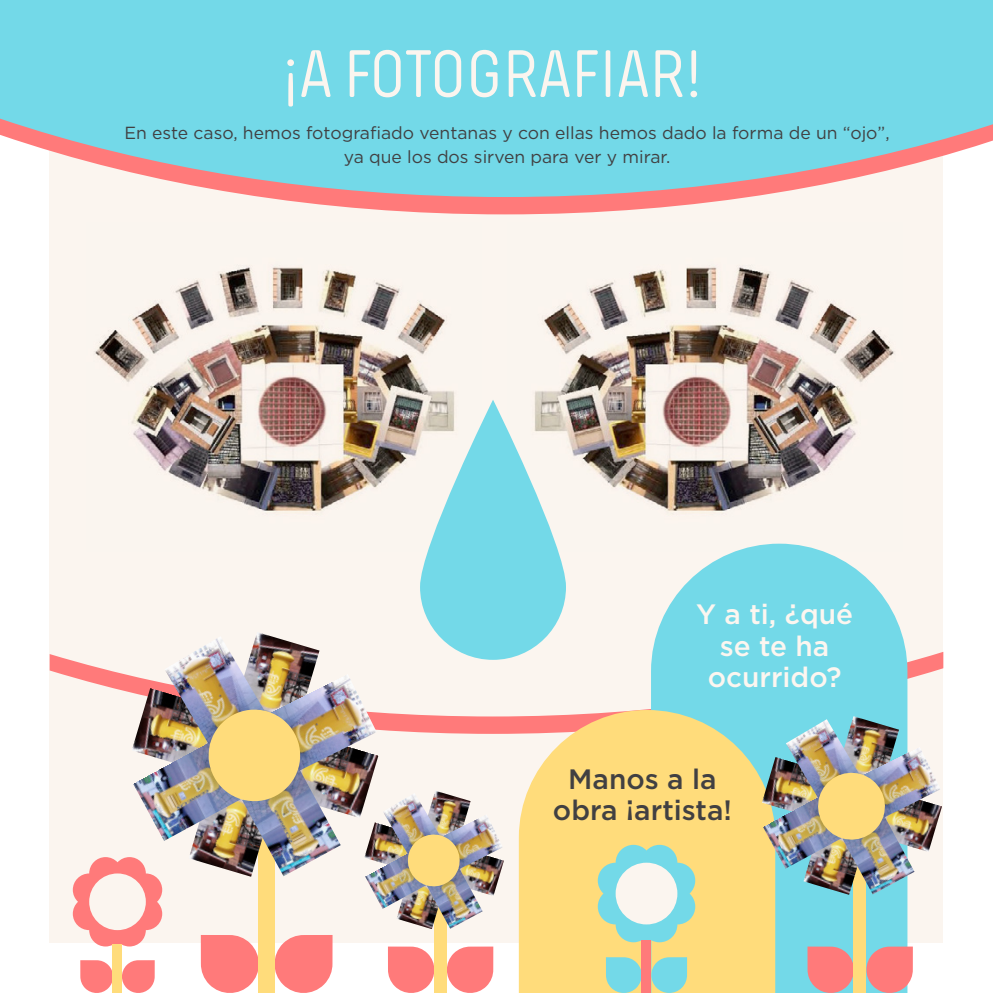
<style>
.page{position:relative;width:993px;height:993px;background:#fff}
.page>*{position:absolute;margin:0;border:0;box-sizing:border-box;transform-origin:0 0}
.t1{font:70px "Pilcrow Soft";letter-spacing:-.02em;color:#fbf5ef}
.t2{font:500 28px/31.5px "Gotham HTF";color:#fcf6f0;text-align:center}
.t3{font:500 28px/31.5px "Gotham HTF";color:#414042;text-align:center}
.t4{font:17.5px/24.5px "Gotham HTF";color:#414042;text-align:center}
</style>
<div class="page">
<div style="left:50px;top:131px;width:893px;height:812px;background:#fbf5ef"></div>
<img style="left:94px;top:267px;width:361px;height:244px">
<img style="left:534px;top:267px;width:361px;height:244px">
<svg style="left:49px;top:197px;width:699px;height:17px"></svg>
<svg style="left:50px;top:651px;width:893px;height:82px"></svg>
<svg style="left:0;top:0;width:992px;height:197px;background:#84d5e2"></svg>
<svg style="left:650px;top:543px;width:257px;height:449px;background:#85dce8"></svg>
<svg style="left:518px;top:709px;width:257px;height:283px;background:#f7da85"></svg>
<svg style="left:201px;top:935px;width:57px;height:57px;background:#fe8c8b"></svg>
<svg style="left:274px;top:934px;width:58px;height:58px;background:#fe8f8d"></svg>
<svg style="left:388px;top:946px;width:46px;height:46px;background:#ff8e8e"></svg>
<svg style="left:447px;top:946px;width:46px;height:46px;background:#ff8e8e"></svg>
<div style="left:434px;top:878px;width:12px;height:114px;background:#ffdc7b"></div>
<svg style="left:597px;top:844px;width:98px;height:148px"></svg>
<div style="left:641px;top:939px;width:10px;height:53px;background:#ff7a7a"></div>
<svg style="left:807px;top:946px;width:46px;height:46px;background:#e9888b"></svg>
<svg style="left:866px;top:946px;width:46px;height:46px;background:#eb8a8c"></svg>
<div style="left:853px;top:841px;width:13px;height:151px;background:#ffdc7b"></div>
<div style="left:258px;top:775px;width:16px;height:217px;background:#ffdc7b"></div>
<svg style="left:73px;top:857px;width:89px;height:135px"></svg>
<div style="left:113px;top:944px;width:9px;height:48px;background:#ffdc7b"></div>
<img style="left:256px;top:633px;width:63px;height:71px">
<img style="left:190px;top:806px;width:52px;height:68px">
<img style="left:340px;top:730px;width:38px;height:87px">
<img style="left:132px;top:687px;width:32px;height:63px">
<img style="left:242px;top:770px;width:98px;height:106px">
<img style="left:133px;top:742px;width:107px;height:98px">
<img style="left:270px;top:673px;width:106px;height:97px">
<img style="left:164px;top:636px;width:100px;height:107px">
<svg style="left:203px;top:704px;width:102px;height:102px;background:#d9c284"></svg>
<img style="left:835px;top:716px;width:63px;height:52px">
<img style="left:803px;top:843px;width:39px;height:51px">
<img style="left:914px;top:806px;width:27px;height:45px">
<img style="left:761px;top:756px;width:24px;height:64px">
<img style="left:842px;top:817px;width:72px;height:77px">
<img style="left:762px;top:796px;width:79px;height:72px">
<img style="left:862px;top:746px;width:78px;height:71px">
<img style="left:785px;top:719px;width:73px;height:78px">
<svg style="left:814px;top:768px;width:74px;height:75px;background:#d9c284"></svg>
<img style="left:435px;top:791px;width:35px;height:40px">
<img style="left:397px;top:908px;width:29px;height:20px">
<img style="left:482px;top:860px;width:22px;height:35px">
<img style="left:364px;top:822px;width:19px;height:36px">
<img style="left:426px;top:868px;width:56px;height:60px">
<img style="left:365px;top:852px;width:61px;height:56px">
<img style="left:442px;top:814px;width:61px;height:54px">
<img style="left:383px;top:792px;width:56px;height:61px">
<svg style="left:405px;top:831px;width:57px;height:58px;background:#d9c284"></svg>
<svg style="left:420px;top:399px;width:146px;height:260px;fill:#73d9e8"></svg>
<h1 class="t1" style="left:281px;top:39px;width:423px">¡A FOTOGRAFIAR!</h1>
<p class="t4" style="left:124px;top:120px;width:766px">En este caso, hemos fotografiado ventanas y con ellas hemos dado la forma de un “ojo”, ya que los dos sirven para ver y mirar.</p>
<h2 class="t2" style="left:696px;top:597px;width:158px">Y a ti, ¿qué se te ha ocurrido?</h2>
<h2 class="t3" style="left:552px;top:762px;width:180px">Manos a la obra ¡artista!</h2>
</div>
